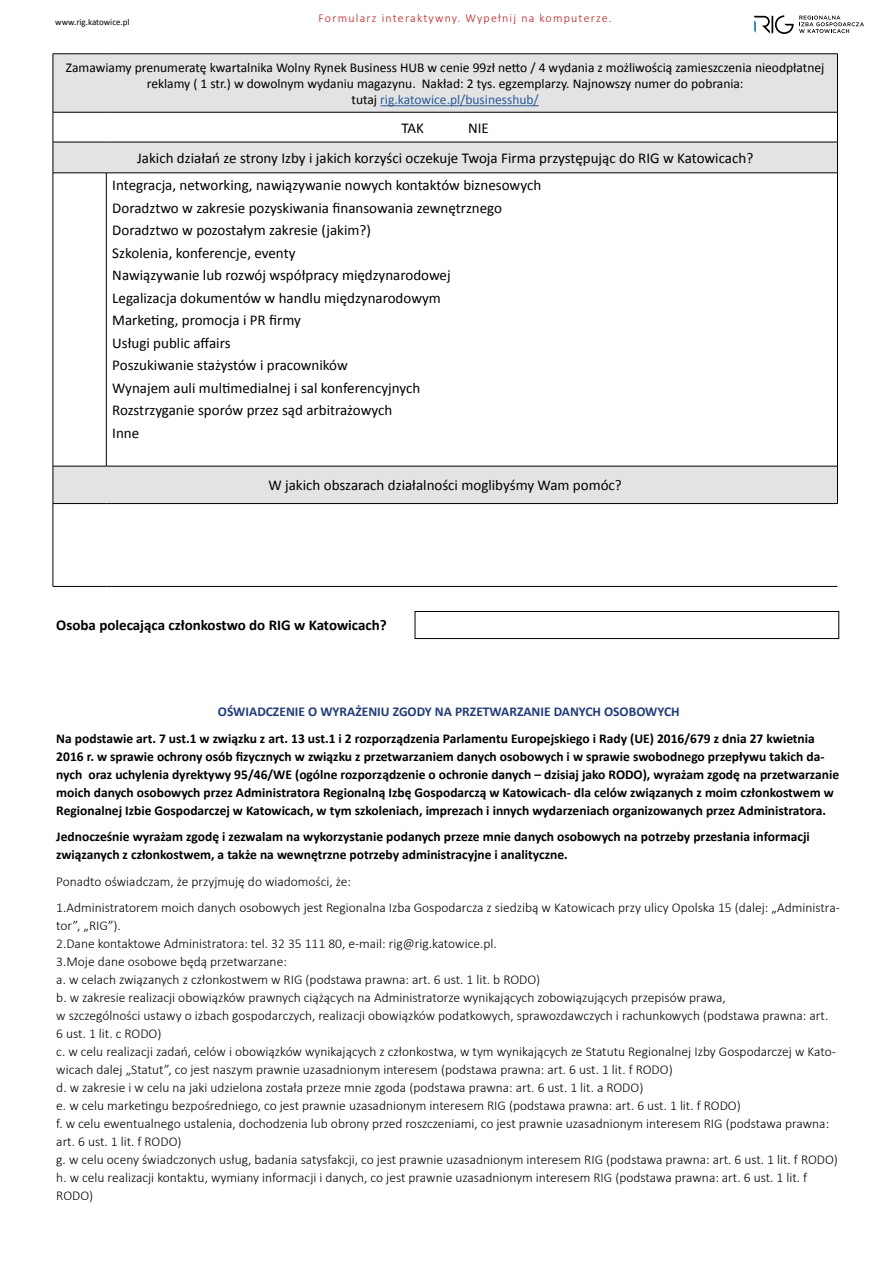
<style>
.page{position:relative;width:893px;height:1263px;background:#fff}
.page>*{position:absolute;margin:0;border:0;box-sizing:border-box;transform-origin:0 0}
.t1{font:15px/22.5px "Calibri";color:#000}
.t2{font:700 15px "Calibri";color:#000}
.t3{font:300 13.5px/18px "Calibri";color:#000}
.t4{font:700 13.5px/18px "Calibri";color:#000}
.t5{font:13.5px/16.2px "Calibri";color:#000;text-align:center}
.t6{font:700 13.5px "Calibri";color:#213d7d}
.t7{font:300 12px "Calibri";letter-spacing:.1em;color:#cd1719}
.t8{font:9px "Calibri";color:#000}
.s1{color:#275b9b}
</style>
<div class="page">
<svg style="left:753px;top:15px;width:111px;height:19px"></svg>
<div style="left:53px;top:54px;width:784px;height:58px;background:#e3e3e3"></div>
<svg style="left:54px;top:143px;width:783px;height:360px"></svg>
<hr style="left:53px;top:54px;width:53px;height:1px;background:#000">
<hr style="left:53px;top:54px;width:1px;height:58px;background:#000">
<hr style="left:106px;top:54px;width:732px;height:1px;background:#000">
<hr style="left:837px;top:54px;width:1px;height:58px;background:#000">
<hr style="left:53px;top:112px;width:53px;height:1px;background:#000">
<hr style="left:53px;top:112px;width:1px;height:30px;background:#000">
<hr style="left:106px;top:112px;width:732px;height:1px;background:#000">
<hr style="left:837px;top:112px;width:1px;height:30px;background:#000">
<hr style="left:53px;top:142px;width:53px;height:1px;background:#000">
<hr style="left:53px;top:142px;width:1px;height:31px;background:#000">
<hr style="left:106px;top:142px;width:732px;height:1px;background:#000">
<hr style="left:837px;top:142px;width:1px;height:31px;background:#000">
<hr style="left:53px;top:173px;width:53px;height:1px;background:#000">
<hr style="left:53px;top:173px;width:1px;height:293px;background:#000">
<hr style="left:53px;top:466px;width:53px;height:1px;background:#000">
<hr style="left:53px;top:466px;width:1px;height:37px;background:#000">
<hr style="left:106px;top:466px;width:732px;height:1px;background:#000">
<hr style="left:837px;top:466px;width:1px;height:37px;background:#000">
<hr style="left:53px;top:503px;width:53px;height:1px;background:#000">
<hr style="left:53px;top:504px;width:1px;height:82px;background:#000">
<hr style="left:106px;top:503px;width:732px;height:1px;background:#000">
<hr style="left:53px;top:586px;width:53px;height:1px;background:#000">
<hr style="left:106px;top:586px;width:731px;height:1px;background:#000">
<hr style="left:106px;top:173px;width:732px;height:1px;background:#000">
<hr style="left:106px;top:173px;width:1px;height:293px;background:#000">
<hr style="left:837px;top:173px;width:1px;height:293px;background:#000">
<hr style="left:380px;top:105px;width:159px;height:1px;background:#275b9b">
<div style="left:415px;top:611px;width:424px;height:28px;border:1px solid #000"></div>
<p class="t8" style="left:55px;top:16px;width:76px">www.rig.katowice.pl</p>
<p class="t7" style="left:318px;top:11px;width:295px">Formularz interaktywny. Wypełnij na komputerze.</p>
<p class="t5" style="left:66px;top:59px;width:760px">Zamawiamy prenumeratę kwartalnika Wolny Rynek Business HUB w cenie 99zł netto / 4 wydania z możliwością zamieszczenia nieodpłatnej reklamy ( 1 str.) w dowolnym wydaniu magazynu. Nakład: 2 tys. egzemplarzy. Najnowszy numer do pobrania:<br>tutaj <span class="s1">rig.katowice.pl/businesshub/</span></p>
<p class="t1" style="left:401px;top:117px;width:24px">TAK</p>
<p class="t1" style="left:137px;top:113px;width:618px;line-height:30.3px;text-indent:331px">NIE<br>Jakich działań ze strony Izby i jakich korzyści oczekuje Twoja Firma przystępując do RIG w Katowicach?</p>
<p class="t1" style="left:112px;top:174px;width:430px">Integracja, networking, nawiązywanie nowych kontaktów biznesowych Doradztwo w zakresie pozyskiwania finansowania zewnętrznego Doradztwo w pozostałym zakresie (jakim?)<br>Szkolenia, konferencje, eventy<br>Nawiązywanie lub rozwój współpracy międzynarodowej<br>Legalizacja dokumentów w handlu międzynarodowym<br>Marketing, promocja i PR firmy<br>Usługi public affairs<br>Poszukiwanie stażystów i pracowników<br>Wynajem auli multimedialnej i sal konferencyjnych<br>Rozstrzyganie sporów przez sąd arbitrażowych<br>Inne</p>
<p class="t1" style="left:268px;top:474px;width:355px">W jakich obszarach działalności moglibyśmy Wam pomóc?</p>
<p class="t2" style="left:56px;top:615px;width:332px">Osoba polecająca członkostwo do RIG w Katowicach?</p>
<p class="t6" style="left:218px;top:703px;width:463px">OŚWIADCZENIE O WYRAŻENIU ZGODY NA PRZETWARZANIE DANYCH OSOBOWYCH</p>
<p class="t4" style="left:56px;top:729px;width:784px">Na podstawie art. 7 ust.1 w związku z art. 13 ust.1 i 2 rozporządzenia Parlamentu Europejskiego i Rady (UE) 2016/679 z dnia 27 kwietnia 2016 r. w sprawie ochrony osób fizycznych w związku z przetwarzaniem danych osobowych i w sprawie swobodnego przepływu takich da&shy;nych oraz uchylenia dyrektywy 95/46/WE (ogólne rozporządzenie o ochronie danych – dzisiaj jako RODO), wyrażam zgodę na przetwarzanie moich danych osobowych przez Administratora Regionalną Izbę Gospodarczą w Katowicach- dla celów związanych z moim członkostwem w Regionalnej Izbie Gospodarczej w Katowicach, w tym szkoleniach, imprezach i innych wydarzeniach organizowanych przez Administratora.</p>
<p class="t4" style="left:56px;top:827px;width:755px">Jednocześnie wyrażam zgodę i zezwalam na wykorzystanie podanych przeze mnie danych osobowych na potrzeby przesłania informacji związanych z członkostwem, a także na wewnętrzne potrzeby administracyjne i analityczne.</p>
<p class="t3" style="left:56px;top:868px;width:785px;line-height:26.5px">Ponadto oświadczam, że przyjmuję do wiadomości, że:<br>1.Administratorem moich danych osobowych jest Regionalna Izba Gospodarcza z siedzibą w Katowicach przy ulicy Opolska 15 (dalej: „Administra-</p>
<p class="t3" style="left:56px;top:916px;width:783px">tor”, „RIG”).<br>2.Dane kontaktowe Administratora: tel. 32 35 111 80, e-mail: rig@rig.katowice.pl.<br>3.Moje dane osobowe będą przetwarzane:<br>a. w celach związanych z członkostwem w RIG (podstawa prawna: art. 6 ust. 1 lit. b RODO)<br>b. w zakresie realizacji obowiązków prawnych ciążących na Administratorze wynikających zobowiązujących przepisów prawa,<br>w szczególności ustawy o izbach gospodarczych, realizacji obowiązków podatkowych, sprawozdawczych i rachunkowych (podstawa prawna: art.<br>6 ust. 1 lit. c RODO)<br>c. w celu realizacji zadań, celów i obowiązków wynikających z członkostwa, w tym wynikających ze Statutu Regionalnej Izby Gospodarczej w Kato&shy;wicach dalej „Statut”, co jest naszym prawnie uzasadnionym interesem (podstawa prawna: art. 6 ust. 1 lit. f RODO)<br>d. w zakresie i w celu na jaki udzielona została przeze mnie zgoda (podstawa prawna: art. 6 ust. 1 lit. a RODO)<br>e. w celu marketingu bezpośredniego, co jest prawnie uzasadnionym interesem RIG (podstawa prawna: art. 6 ust. 1 lit. f RODO)<br>f. w celu ewentualnego ustalenia, dochodzenia lub obrony przed roszczeniami, co jest prawnie uzasadnionym interesem RIG (podstawa prawna: art. 6 ust. 1 lit. f RODO)<br>g. w celu oceny świadczonych usług, badania satysfakcji, co jest prawnie uzasadnionym interesem RIG (podstawa prawna: art. 6 ust. 1 lit. f RODO) h. w celu realizacji kontaktu, wymiany informacji i danych, co jest prawnie uzasadnionym interesem RIG (podstawa prawna: art. 6 ust. 1 lit. f RODO)</p>
</div>
